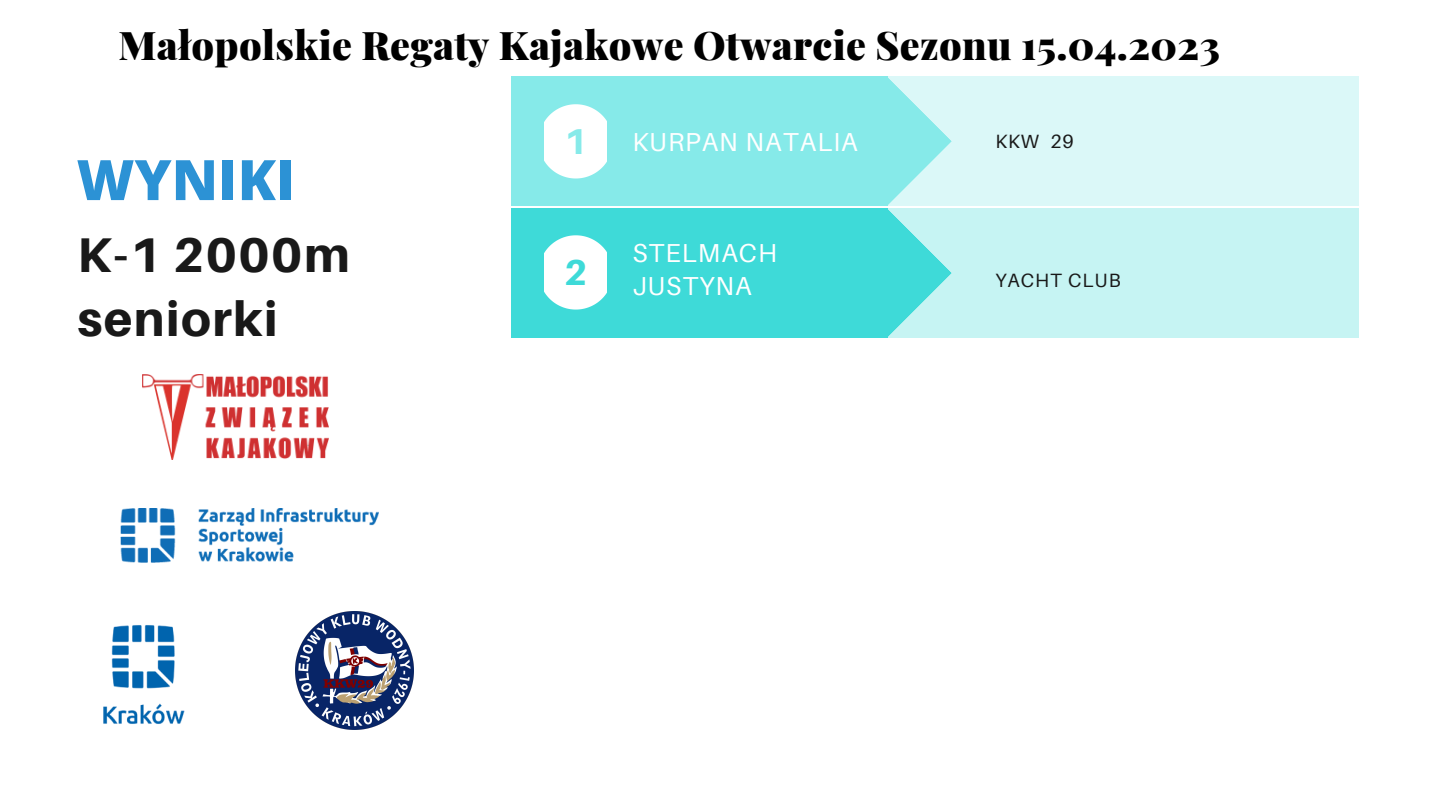
<style>
.page{position:relative;width:1440px;height:810px;background:#fff}
.page>*{position:absolute;margin:0;border:0;box-sizing:border-box;transform-origin:0 0}
.t1{font:800 55.8px "Open Sans";color:#2c92d5}
.t2{font:800 48.8px "Aileron";letter-spacing:.03em;color:#191919}
.t3{font:900 39.5px "Playfair Display";letter-spacing:.01em;color:#000}
.t4{font:800 36px "Aileron";color:#86eae9}
.t5{font:800 36px "Aileron";color:#3edad8}
.t6{font:26px/33px "Aileron";letter-spacing:.04em;color:#fff}
.t7{font:19.2px "Aileron";letter-spacing:.05em;color:#191919}
</style>
<div class="page">
<div style="left:511px;top:77px;width:848px;height:129px;background:#dbf8f8"></div>
<div style="left:511px;top:77px;width:377px;height:129px;background:#86eae9"></div>
<div style="left:511px;top:208px;width:848px;height:130px;background:#c6f4f3"></div>
<div style="left:511px;top:208px;width:377px;height:130px;background:#3edad8"></div>
<svg style="left:888px;top:78px;width:64px;height:259px"></svg>
<svg style="left:545px;top:104px;width:61px;height:74px"></svg>
<svg style="left:545px;top:235px;width:61px;height:75px"></svg>
<img style="left:143px;top:374px;width:186px;height:85px">
<img style="left:121px;top:508px;width:257px;height:54px">
<img style="left:103px;top:625px;width:82px;height:99px">
<img style="left:295px;top:612px;width:118px;height:117px">
<p class="t3" style="left:119px;top:17px;width:1103px">Małopolskie Regaty Kajakowe Otwarcie Sezonu 15.04.2023</p>
<h1 class="t1" style="left:77px;top:141px;width:220px">WYNIKI</h1>
<p class="t2" style="left:77px;top:225px;width:274px">K-1 2000m</p>
<p class="t2" style="left:77px;top:289px;width:202px">seniorki</p>
<p class="t4" style="left:564px;top:119px;width:25px">1</p>
<p class="t6" style="left:632px;top:125px;width:227px">KURPAN NATALIA</p>
<p class="t5" style="left:564px;top:250px;width:25px">2</p>
<p class="t6" style="left:632px;top:236px;width:146px">STELMACH<br>JUSTYNA</p>
<p class="t7" style="left:996px;top:129px;width:80px">KKW 29</p>
<p class="t7" style="left:996px;top:268px;width:127px">YACHT CLUB</p>
</div>
